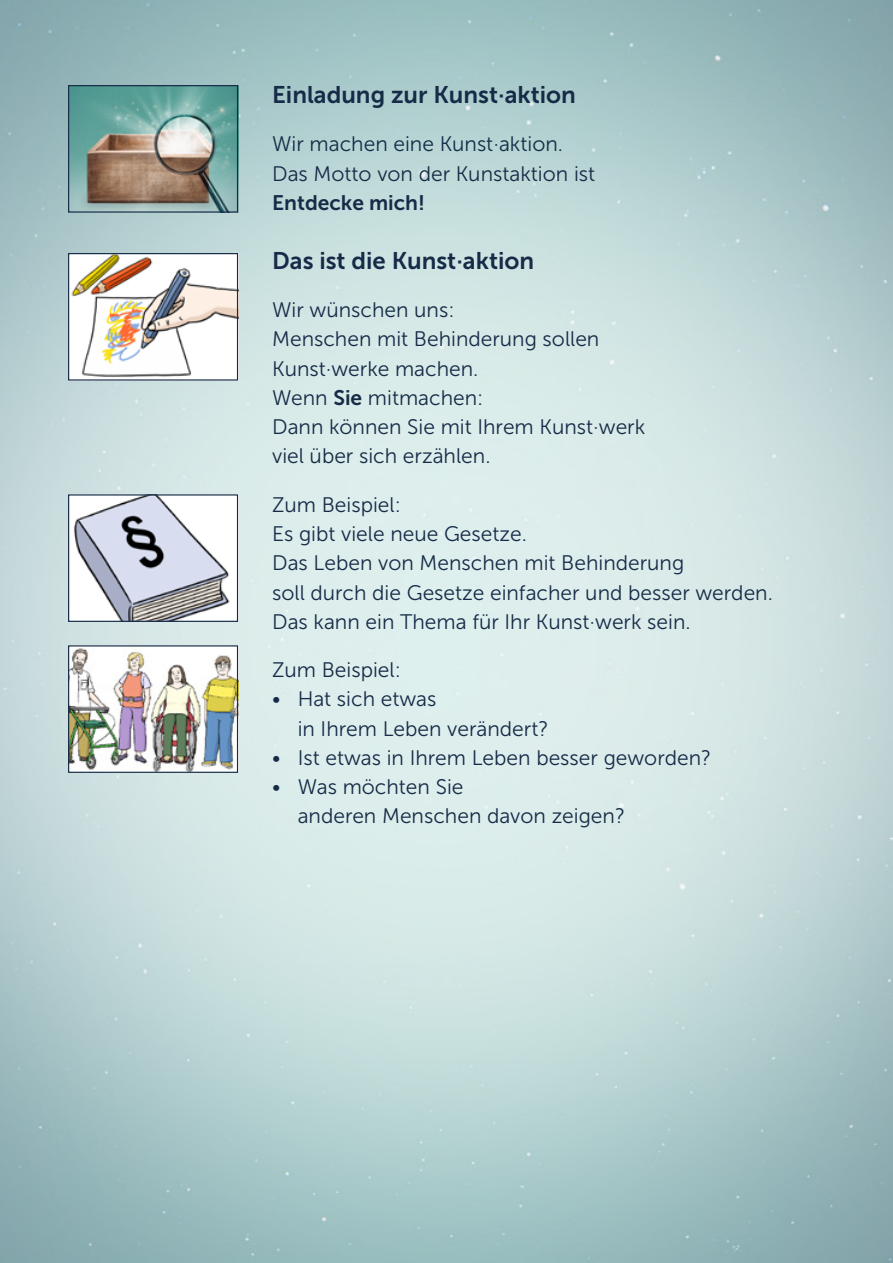
<style>
.page{position:relative;width:893px;height:1263px;background:#fff}
.page>*{position:absolute;margin:0;border:0;box-sizing:border-box;transform-origin:0 0}
.t1{font:24px "Museo Sans 700";color:#162b47}
.t2{font:21px/29.2px "Museo Sans 300";color:#162b47}
.t3{font:21px "Museo Sans 700";color:#162b47}
.s1{font-family:"Museo Sans 700"}
</style>
<div class="page">
<img style="left:0;top:0;width:893px;height:1263px">
<img style="left:70px;top:496px;width:166px;height:124px">
<div style="left:68px;top:494px;width:170px;height:128px;border:1px solid #162b47"></div>
<img style="left:70px;top:255px;width:166px;height:124px">
<div style="left:68px;top:253px;width:170px;height:128px;border:1px solid #162b47"></div>
<img style="left:70px;top:647px;width:166px;height:124px">
<div style="left:68px;top:645px;width:170px;height:128px;border:1px solid #162b47"></div>
<img style="left:70px;top:87px;width:166px;height:124px">
<div style="left:68px;top:85px;width:170px;height:128px;border:1px solid #162b47"></div>
<p class="t1" style="left:272px;top:81px;width:305px">Einladung zur Kunst·aktion</p>
<p class="t2" style="left:272px;top:130px;width:325px">Wir machen eine Kunst·aktion.<br>Das Motto von der Kunstaktion ist</p>
<p class="t3" style="left:272px;top:191px;width:154px">Entdecke mich!</p>
<p class="t1" style="left:272px;top:247px;width:264px">Das ist die Kunst·aktion</p>
<p class="t2" style="left:272px;top:295px;width:375px">Wir wünschen uns:<br>Menschen mit Behinderung sollen<br>Kunst·werke machen.<br>Wenn <span class="s1">Sie</span> mitmachen:<br>Dann können Sie mit Ihrem Kunst·werk viel über sich erzählen.</p>
<p class="t2" style="left:272px;top:490px;width:502px">Zum Beispiel:<br>Es gibt viele neue Gesetze.<br>Das Leben von Menschen mit Behinderung<br>soll durch die Gesetze einfacher und besser werden.<br>Das kann ein Thema für Ihr Kunst·werk sein.</p>
<p class="t2" style="left:272px;top:655px;width:130px">Zum Beispiel:</p>
<p class="t2" style="left:298px;top:685px;width:252px;text-indent:-26px">• Hat sich etwas<br>in Ihrem Leben verändert?</p>
<p class="t2" style="left:272px;top:743px;width:441px">• Ist etwas in Ihrem Leben besser geworden?</p>
<p class="t2" style="left:298px;top:772px;width:329px;text-indent:-26px">• Was möchten Sie<br>anderen Menschen davon zeigen?</p>
</div>
